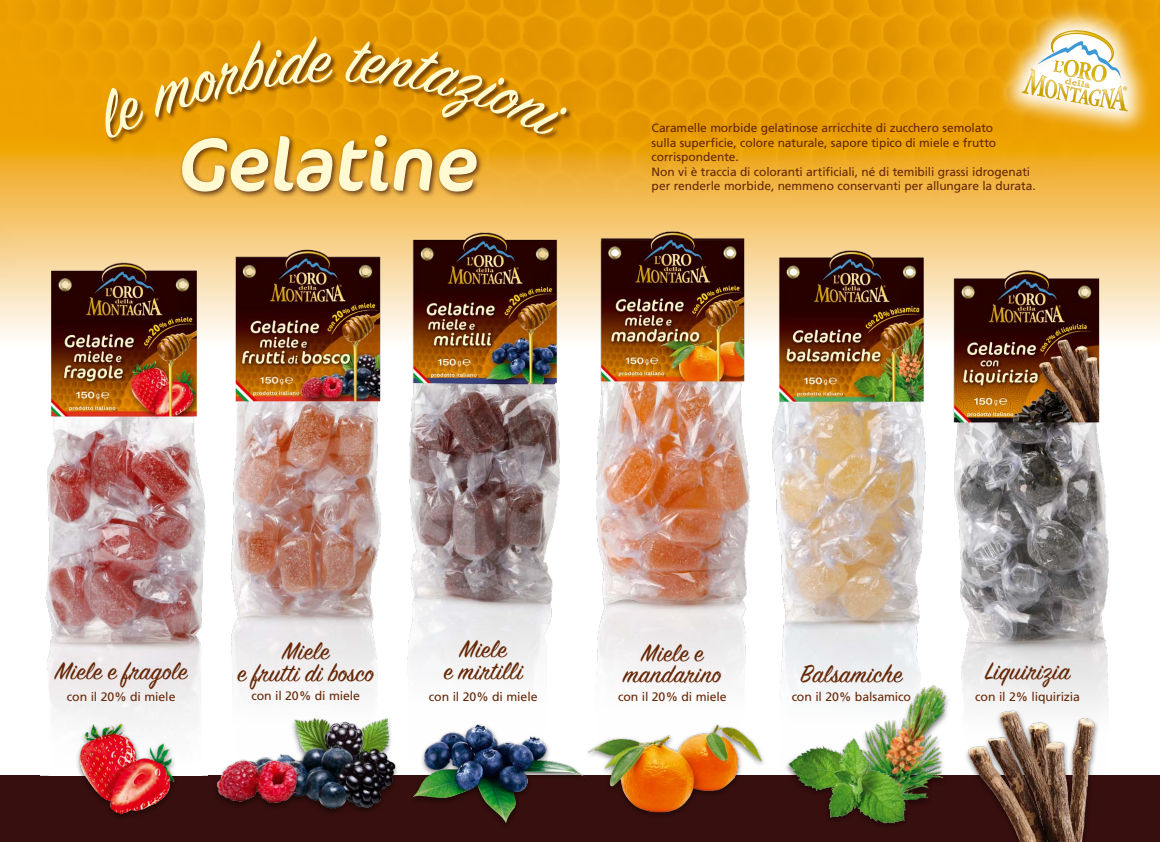
<style>
.page{position:relative;width:1160px;height:842px;background:#fff}
.page>*{position:absolute;margin:0;border:0;box-sizing:border-box;transform-origin:0 0}
.t1{font:27.4px/21.9px "Sign Painter House Script";letter-spacing:.02em;color:#662706;text-align:center}
.t2{font:12.3px "Frutiger";letter-spacing:-.01em;color:#662706}
.t3{font:12px/14.4px "Frutiger";letter-spacing:-.005em;color:#662706}
</style>
<div class="page">
<svg style="left:0;top:278px;width:582px;height:61px;background:#fcedd3"></svg>
<img style="left:0;top:0;width:594px;height:278px">
<svg style="left:594px;top:0;width:565px;height:339px;background:#ecab2a"></svg>
<div style="left:178px;top:132px;width:306px;height:67px;background:#360f0e;opacity:.8"></div>
<div style="left:0;top:775px;width:1159px;height:67px;background:#360f0e"></div>
<img style="left:41px;top:259px;width:167px;height:467px">
<div style="left:75px;top:722px;width:104px;height:99px;background:#360f0e"></div>
<img style="left:76px;top:721px;width:102px;height:94px">
<img style="left:398px;top:227px;width:173px;height:449px">
<div style="left:409px;top:722px;width:179px;height:108px;background:#360f0e"></div>
<img style="left:410px;top:722px;width:173px;height:102px">
<img style="left:223px;top:239px;width:168px;height:456px">
<img style="left:217px;top:718px;width:180px;height:94px">
<img style="left:582px;top:220px;width:181px;height:545px">
<div style="left:583px;top:722px;width:183px;height:97px;background:#000;opacity:.5"></div>
<img style="left:586px;top:722px;width:177px;height:92px">
<img style="left:935px;top:266px;width:184px;height:441px">
<img style="left:958px;top:705px;width:147px;height:137px">
<img style="left:763px;top:242px;width:172px;height:533px">
<div style="left:783px;top:684px;width:167px;height:146px;background:#000;opacity:.5"></div>
<img style="left:844px;top:683px;width:113px;height:117px">
<img style="left:785px;top:737px;width:122px;height:88px">
<svg style="left:995px;top:4px;width:158px;height:133px;background:#eca920"></svg>
<svg style="left:1021px;top:28px;width:106px;height:83px"></svg>
<svg style="left:93px;top:36px;width:476px;height:156px;background:#dd9c1b"></svg>
<p class="t3" style="left:651px;top:121px;width:385px">Caramelle morbide gelatinose arricchite di zucchero semolato<br>sulla superficie, colore naturale, sapore tipico di miele e frutto corrispondente.<br>Non vi è traccia di coloranti artificiali, né di temibili grassi idrogenati per renderle morbide, nemmeno conservanti per allungare la durata.</p>
<h1 class="t1" style="left:55px;top:663px;width:134px">Miele e fragole</h1>
<p class="t2" style="left:67px;top:689px;width:110px">con il 20% di miele</p>
<h1 class="t1" style="left:237px;top:643px;width:138px">Miele<br>e frutti di bosco</h1>
<p class="t2" style="left:251px;top:689px;width:110px">con il 20% di miele</p>
<h1 class="t1" style="left:444px;top:641px;width:80px">Miele<br>e mirtilli</h1>
<p class="t2" style="left:429px;top:689px;width:110px">con il 20% di miele</p>
<h1 class="t1" style="left:623px;top:646px;width:99px;line-height:20.5px">Miele e mandarino</h1>
<p class="t2" style="left:618px;top:689px;width:110px">con il 20% di miele</p>
<h1 class="t1" style="left:800px;top:665px;width:104px">Balsamiche</h1>
<p class="t2" style="left:791px;top:689px;width:121px">con il 20% balsamico</p>
<h1 class="t1" style="left:985px;top:663px;width:86px">Liquirizia</h1>
<p class="t2" style="left:975px;top:689px;width:106px">con il 2% liquirizia</p>
</div>
